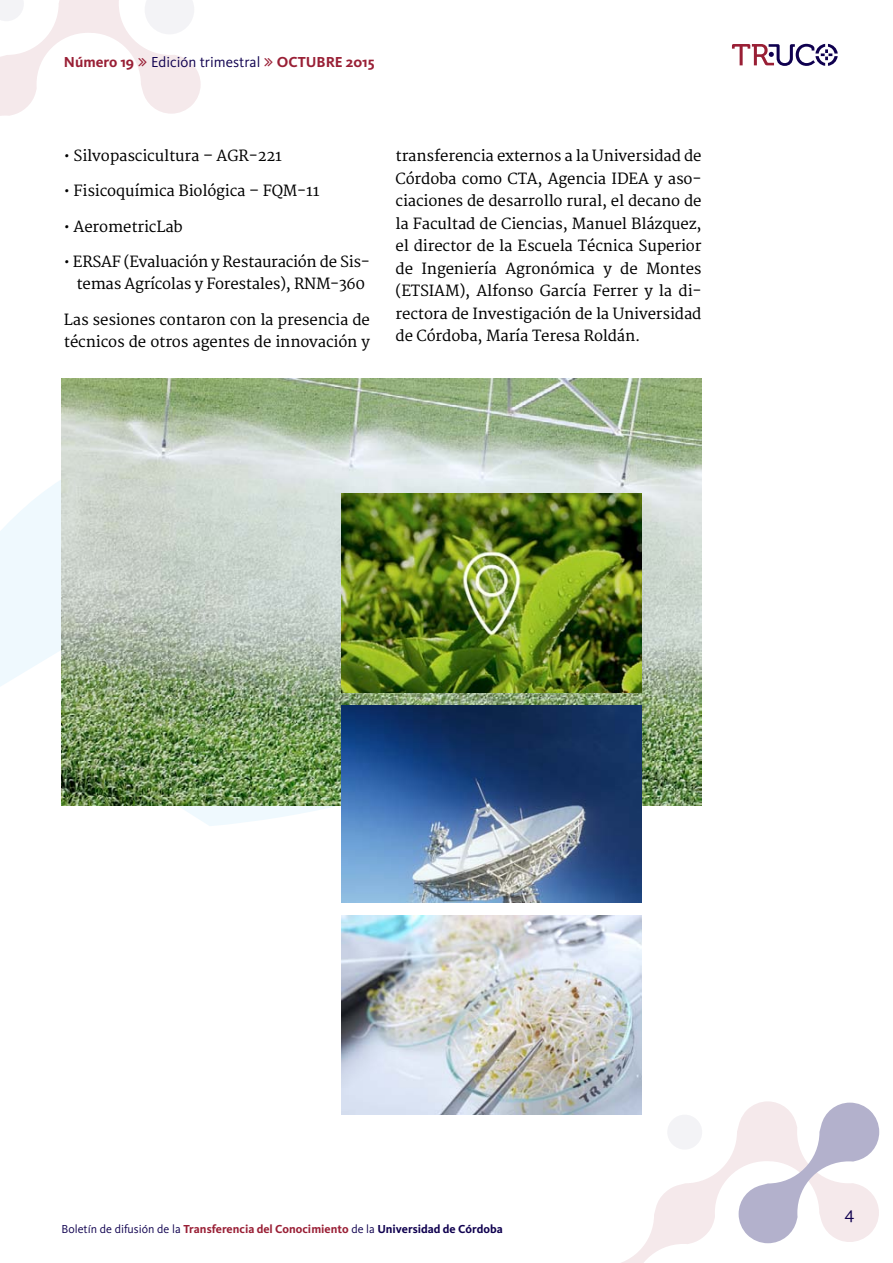
<style>
.page{position:relative;width:893px;height:1263px;background:#fff}
.page>*{position:absolute;margin:0;border:0;box-sizing:border-box;transform-origin:0 0}
.t1{font:18px "Kievit OT";color:#0f004f}
.t2{font:15px/22.5px "Merriweather";letter-spacing:-.01em;color:#000;text-align:center}
.t3{font:700 15px "Kievit OT";color:#991f35}
.t4{font:700 12px "Kievit OT";color:#991f35}
.s1{font-weight:400;color:#0f004f}
.s2{color:#0f004f}
</style>
<div class="page">
<svg style="left:0;top:406px;width:341px;height:420px"></svg>
<svg style="left:573px;top:1101px;width:198px;height:162px"></svg>
<svg style="left:739px;top:1102px;width:140px;height:141px"></svg>
<svg style="left:732px;top:44px;width:106px;height:22px"></svg>
<img style="left:62px;top:378px;width:640px;height:427px">
<img style="left:341px;top:493px;width:301px;height:200px">
<img style="left:341px;top:705px;width:301px;height:197px">
<img style="left:341px;top:915px;width:301px;height:199px">
<svg style="left:0;top:0;width:201px;height:116px"></svg>
<p class="t3" style="left:64px;top:53px;width:312px">Número 19 <span class="s1">Edición trimestral</span> OCTUBRE 2015</p>
<p class="t2" style="left:64px;top:145px;width:220px">• Silvopascicultura – AGR-221</p>
<p class="t2" style="left:64px;top:180px;width:257px">• Fisicoquímica Biológica – FQM-11</p>
<p class="t2" style="left:64px;top:216px;width:121px">• AerometricLab</p>
<p class="t2" style="left:64px;top:251px;width:307px">• ERSAF (Evaluación y Restauración de Sis&shy;temas Agrícolas y Forestales), RNM-360</p>
<p class="t2" style="left:64px;top:309px;width:308px;text-align:left">Las sesiones contaron con la presencia de técnicos de otros agentes de innovación y</p>
<p class="t2" style="left:395px;top:145px;width:308px;text-align:justify">transferencia externos a la Universidad de Córdoba como CTA, Agencia IDEA y aso&shy;ciaciones de desarrollo rural, el decano de la Facultad de Ciencias, Manuel Blázquez, el director de la Escuela Técnica Superior de Ingeniería Agronómica y de Montes (ETSIAM), Alfonso García Ferrer y la di&shy;rectora de Investigación de la Universidad de Córdoba, María Teresa Roldán.</p>
<p class="t4" style="left:62px;top:1222px;width:443px"><span class="s1">Boletín de difusión de la</span> Transferencia del Conocimiento <span class="s1">de la</span> <span class="s2">Universidad de Córdoba</span></p>
<p class="t1" style="left:844px;top:1202px;width:12px">4</p>
</div>
